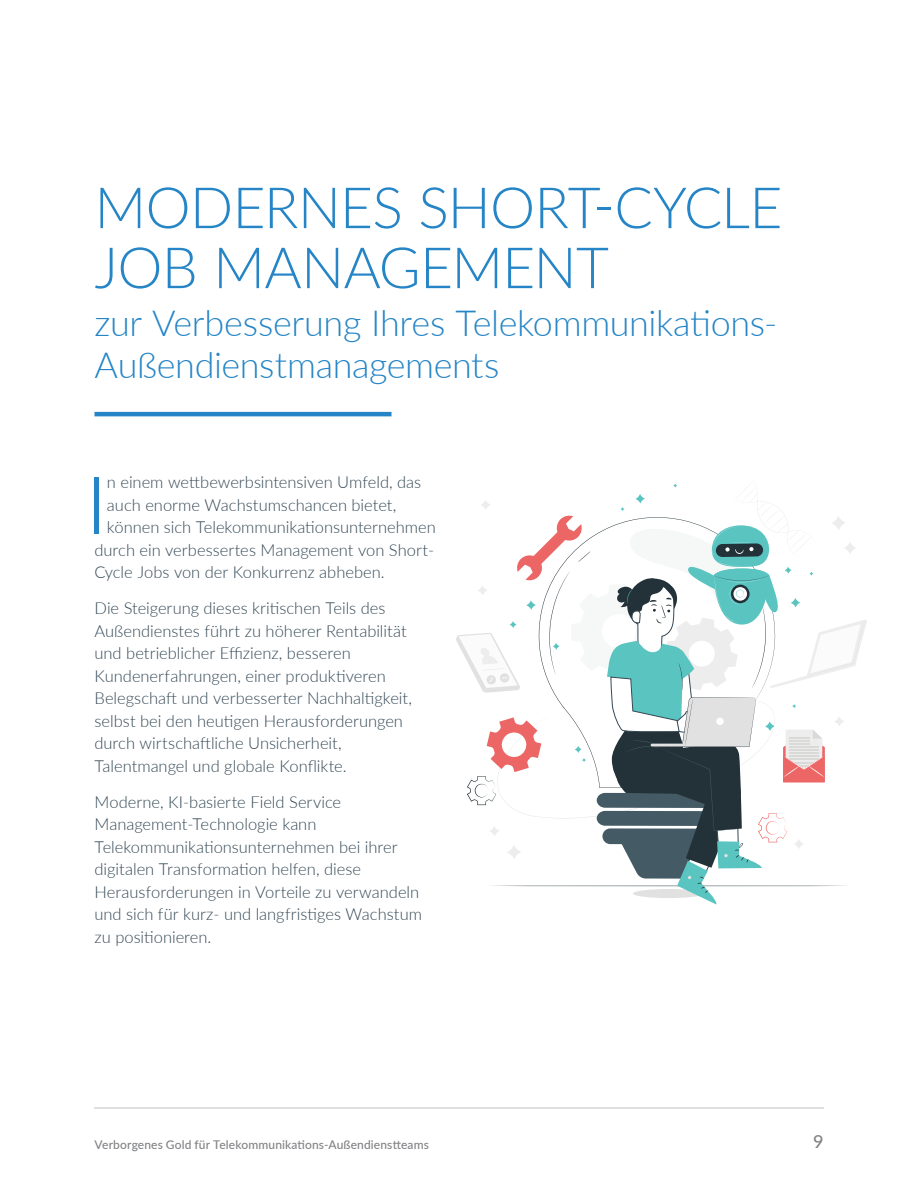
<style>
.page{position:relative;width:918px;height:1188px;background:#fff}
.page>*{position:absolute;margin:0;border:0;box-sizing:border-box;transform-origin:0 0}
.t1{font:300 80.1px "Lato";color:#2585c6}
.t2{font:300 57px/60px "Lato";letter-spacing:-.015em;color:#2585c6}
.t3{font:300 36px/42px "Lato";letter-spacing:-.01em;color:#2585c6}
.t4{font:500 18px "Lato";color:#818285}
.t5{font:300 16.5px/22.5px "Lato";color:#344855}
.t6{font:500 12px "Lato";letter-spacing:.01em;color:#818285}
</style>
<div class="page">
<hr style="left:94px;top:1107px;width:730px;height:2px;background:#dfdee1">
<hr style="left:94px;top:412px;width:298px;height:4px;background:#2585c6">
<svg style="left:456px;top:483px;width:411px;height:422px"></svg>
<h2 class="t2" style="left:94px;top:176px;width:689px">MODERNES SHORT-CYCLE<br>JOB MANAGEMENT</h2>
<h3 class="t3" style="left:94px;top:301px;width:685px">zur Verbesserung Ihres Telekommunikations-<br>Außendienstmanagements</h3>
<h1 class="t1" style="left:86px;top:449px;width:22px">I</h1>
<p class="t5" style="left:107px;top:471px;width:316px">n einem wettbewerbsintensiven Umfeld, das</p>
<p class="t5" style="left:107px;top:493px;width:291px">auch enorme Wachstumschancen bietet,</p>
<p class="t5" style="left:107px;top:516px;width:330px">können sich Telekommunikationsunternehmen</p>
<p class="t5" style="left:95px;top:538px;width:341px">durch ein verbessertes Management von Short-</p>
<p class="t5" style="left:95px;top:561px;width:292px">Cycle Jobs von der Konkurrenz abheben.</p>
<p class="t5" style="left:95px;top:597px;width:319px">Die Steigerung dieses kritischen Teils des Außendienstes führt zu höherer Rentabilität und betrieblicher Effizienz, besseren Kundenerfahrungen, einer produktiveren Belegschaft und verbesserter Nachhaltigkeit, selbst bei den heutigen Herausforderungen durch wirtschaftliche Unsicherheit, Talentmangel und globale Konflikte.</p>
<p class="t5" style="left:95px;top:790px;width:329px">Moderne, KI-basierte Field Service Management-Technologie kann Telekommunikationsunternehmen bei ihrer digitalen Transformation helfen, diese Herausforderungen in Vorteile zu verwandeln und sich für kurz- und langfristiges Wachstum zu positionieren.</p>
<p class="t6" style="left:94px;top:1136px;width:336px">Verborgenes Gold für Telekommunikations-Außendienstteams</p>
<p class="t4" style="left:813px;top:1129px;width:12px">9</p>
</div>
